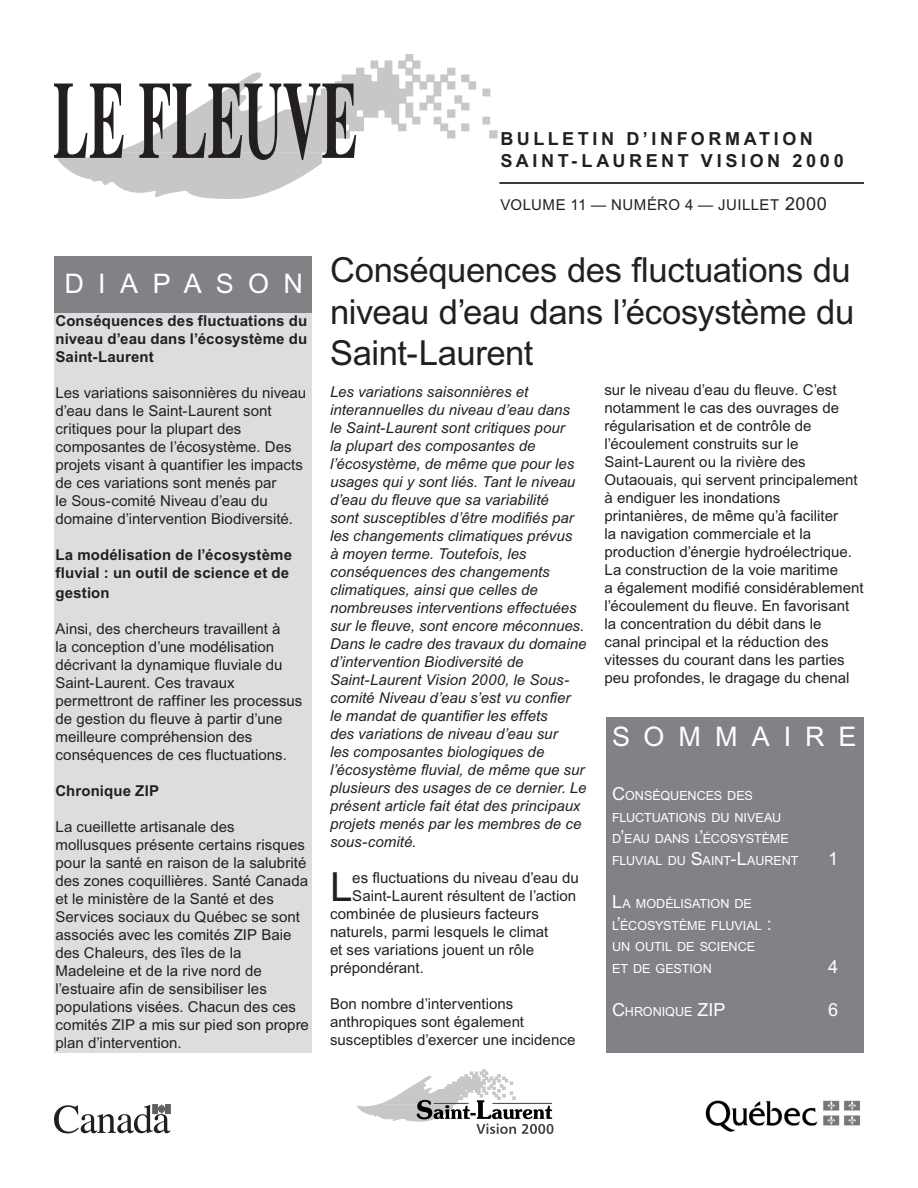
<style>
.page{position:relative;width:918px;height:1188px;background:#fff}
.page>*{position:absolute;margin:0;border:0;box-sizing:border-box;transform-origin:0 0}
.t1{font:40.2px "Arial";color:#231f20}
.t2{font:34.5px/41.4px "Arial";letter-spacing:-.01em;color:#231f20;text-align:justify}
.t3{font:27px "Arial";letter-spacing:.52em;color:#fff}
.t4{font:700 18px/21.6px "Arial";letter-spacing:.2em;color:#231f20}
.t5{font:18px "Arial";color:#fff}
.t6{font:15px/18px "Arial";color:#231f20}
.t7{font:italic 15px/18px "Arial";color:#231f20}
.t8{font:700 15px/18px "Arial";letter-spacing:.005em;color:#231f20;text-align:justify}
.t9{font:15px "Arial";letter-spacing:.035em;color:#231f20}
.t10{font:12.6px/21.6px "Arial";letter-spacing:-.005em;color:#fff}
.s1{font-size:18px}
</style>
<div class="page">
<svg style="left:483px;top:89px;width:7px;height:7px"></svg>
<svg style="left:483px;top:117px;width:7px;height:7px"></svg>
<svg style="left:490px;top:131px;width:7px;height:7px"></svg>
<svg style="left:54px;top:54px;width:422px;height:145px"></svg>
<svg style="left:358px;top:1070px;width:195px;height:64px"></svg>
<svg style="left:54px;top:1104px;width:117px;height:29px"></svg>
<hr style="left:500px;top:182px;width:364px;height:2px;background:#231f20">
<div style="left:54px;top:256px;width:258px;height:59px;background:#808285"></div>
<div style="left:54px;top:314px;width:258px;height:739px;background:#dcdddf"></div>
<div style="left:606px;top:717px;width:258px;height:336px;background:#808285"></div>
<img style="left:705px;top:1100px;width:155px;height:32px">
<h3 class="t3" style="left:64px;top:268px;width:240px">DIAPASON</h3>
<p class="t8" style="left:56px;top:312px;width:253px">Conséquences des fluctuations du niveau d’eau dans l’écosystème du Saint-Laurent</p>
<p class="t6" style="left:56px;top:384px;width:252px">Les variations saisonnières du niveau d’eau dans le Saint-Laurent sont critiques pour la plupart des composantes de l’écosystème. Des projets visant à quantifier les impacts de ces variations sont menés par<br>le Sous-comité Niveau d’eau du domaine d’intervention Biodiversité.</p>
<p class="t8" style="left:56px;top:546px;width:238px">La modélisation de l’écosystème fluvial : un outil de science et de</p>
<p class="t8" style="left:56px;top:584px;width:56px">gestion</p>
<p class="t6" style="left:56px;top:620px;width:248px">Ainsi, des chercheurs travaillent à<br>la conception d’une modélisation décrivant la dynamique fluviale du Saint-Laurent. Ces travaux permettront de raffiner les processus de gestion du fleuve à partir d’une meilleure compréhension des conséquences de ces fluctuations.</p>
<p class="t8" style="left:56px;top:782px;width:105px">Chronique ZIP</p>
<p class="t6" style="left:56px;top:818px;width:255px">La cueillette artisanale des mollusques présente certains risques pour la santé en raison de la salubrité des zones coquillières. Santé Canada et le ministère de la Santé et des Services sociaux du Québec se sont associés avec les comités ZIP Baie des Chaleurs, des îles de la Madeleine et de la rive nord de l’estuaire afin de sensibiliser les populations visées. Chacun des ces comités ZIP a mis sur pied son propre plan d’intervention.</p>
<p class="t4" style="left:500px;top:128px;width:345px">BULLETIN D’INFORMATION<br>SAINT-LAURENT VISION 2000</p>
<p class="t9" style="left:500px;top:196px;width:328px">VOLUME 11 — NUMÉRO 4 — JUILLET <span class="s1">2000</span></p>
<h2 class="t2" style="left:330px;top:250px;width:526px">Conséquences des fluctuations du niveau d’eau dans l’écosystème du Saint-Laurent</h2>
<p class="t7" style="left:330px;top:383px;width:258px">Les variations saisonnières et interannuelles du niveau d’eau dans<br>le Saint-Laurent sont critiques pour<br>la plupart des composantes de l’écosystème, de même que pour les usages qui y sont liés. Tant le niveau d’eau du fleuve que sa variabilité<br>sont susceptibles d’être modifiés par les changements climatiques prévus<br>à moyen terme. Toutefois, les conséquences des changements climatiques, ainsi que celles de nombreuses interventions effectuées sur le fleuve, sont encore méconnues.<br>Dans le cadre des travaux du domaine d’intervention Biodiversité de Saint-Laurent Vision 2000, le Sous&shy;comité Niveau d’eau s’est vu confier<br>le mandat de quantifier les effets<br>des variations de niveau d’eau sur<br>les composantes biologiques de l’écosystème fluvial, de même que sur plusieurs des usages de ce dernier. Le présent article fait état des principaux projets menés par les membres de ce sous-comité.</p>
<h1 class="t1" style="left:330px;top:863px;width:24px">L</h1>
<p class="t6" style="left:352px;top:869px;width:228px">es fluctuations du niveau d’eau du</p>
<p class="t6" style="left:604px;top:381px;width:261px">sur le niveau d’eau du fleuve. C’est notamment le cas des ouvrages de régularisation et de contrôle de l’écoulement construits sur le Saint-Laurent ou la rivière des Outaouais, qui servent principalement à endiguer les inondations printanières, de même qu’à faciliter<br>la navigation commerciale et la production d’énergie hydroélectrique.<br>La construction de la voie maritime<br>a également modifié considérablement l’écoulement du fleuve. En favorisant la concentration du débit dans le<br>canal principal et la réduction des vitesses du courant dans les parties peu profondes, le dragage du chenal</p>
<h3 class="t3" style="left:612px;top:721px;width:246px">SOMMAIRE</h3>
<p class="t10" style="left:612px;top:785px;width:188px"><span class="s1">C</span>ONSÉQUENCES DES<br>FLUCTUATIONS DU NIVEAU<br>D<span class="s1">’</span>EAU DANS L<span class="s1">’</span>ÉCOSYSTÈME<br>FLUVIAL DU <span class="s1">S</span>AINT<span class="s1">-L</span>AURENT</p>
<p class="t5" style="left:828px;top:848px;width:12px">1</p>
<p class="t6" style="left:352px;top:887px;width:225px">Saint-Laurent résultent de l’action</p>
<p class="t6" style="left:330px;top:905px;width:210px">combinée de plusieurs facteurs</p>
<p class="t6" style="left:330px;top:923px;width:220px">naturels, parmi lesquels le climat</p>
<p class="t6" style="left:330px;top:941px;width:206px">et ses variations jouent un rôle</p>
<p class="t6" style="left:330px;top:959px;width:95px">prépondérant.</p>
<p class="t6" style="left:330px;top:995px;width:247px">Bon nombre d’interventions anthropiques sont également susceptibles d’exercer une incidence</p>
<p class="t10" style="left:612px;top:893px;width:161px"><span class="s1">L</span>A MODÉLISATION DE<br>L<span class="s1">’</span>ÉCOSYSTÈME FLUVIAL <span class="s1">:<br></span>UN OUTIL DE SCIENCE<br>ET DE GESTION</p>
<p class="t5" style="left:828px;top:956px;width:12px">4</p>
<p class="t10" style="left:612px;top:1001px;width:115px"><span class="s1">C</span>HRONIQUE <span class="s1">ZIP</span></p>
<p class="t5" style="left:828px;top:1000px;width:12px">6</p>
</div>
